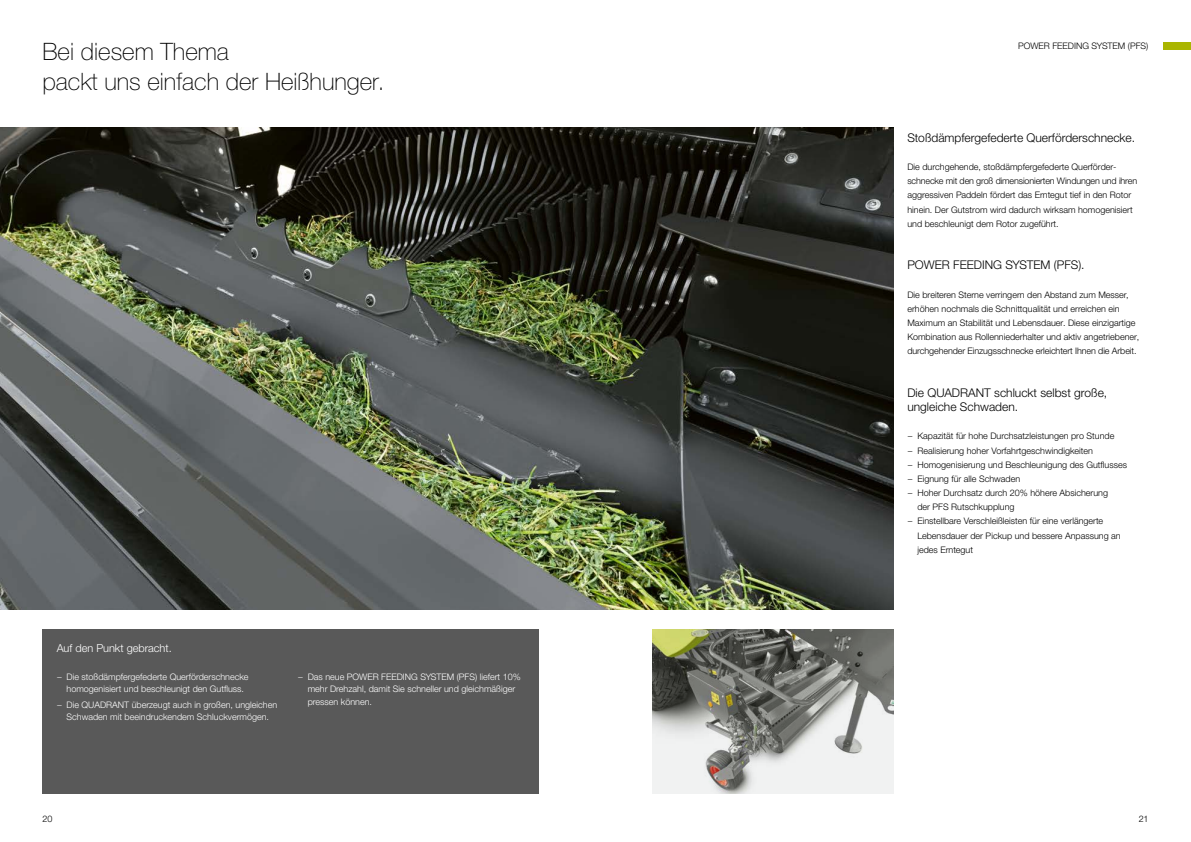
<style>
.page{position:relative;width:1191px;height:842px;background:#fff}
.page>*{position:absolute;margin:0;border:0;box-sizing:border-box;transform-origin:0 0}
.t1{font:100 24px/30px "CLAAS Helvetica Neue";color:#000}
.t2{font:300 12px/14.2px "CLAAS Helvetica Neue";color:#000}
.t3{font:300 11px "CLAAS Helvetica Neue";color:#fff}
.t4{font:300 9px/14.2px "CLAAS Helvetica Neue";color:#000}
.t5{font:300 9px/12.4px "CLAAS Helvetica Neue";color:#fff;text-align:center}
</style>
<div class="page">
<div style="left:1162px;top:43px;width:29px;height:7px;background:#aab500"></div>
<img style="left:0;top:128px;width:893px;height:481px">
<svg style="left:652px;top:629px;width:241px;height:165px"></svg>
<div style="left:43px;top:629px;width:496px;height:165px;background:#595959"></div>
<h1 class="t1" style="left:43px;top:37px;width:343px">Bei diesem Thema<br>packt uns einfach der Heißhunger.</h1>
<p class="t3" style="left:57px;top:641px;width:117px">Auf den Punkt gebracht.</p>
<p class="t5" style="left:57px;top:670px;width:193px">− Die stoßdämpfergefederte Querförderschnecke homogenisiert und beschleunigt den Gutfluss.</p>
<p class="t5" style="left:57px;top:699px;width:222px">− Die QUADRANT überzeugt auch in großen, ungleichen<br>Schwaden mit beeindruckendem Schluckvermögen.</p>
<p class="t5" style="left:308px;top:670px;width:215px;text-align:left;text-indent:-10px">− Das neue POWER FEEDING SYSTEM (PFS) liefert 10% mehr Drehzahl, damit Sie schneller und gleichmäßiger pressen können.</p>
<p class="t4" style="left:1018px;top:39px;width:132px">POWER FEEDING SYSTEM (PFS)</p>
<h2 class="t2" style="left:907px;top:131px;width:229px">Stoßdämpfergefederte Querförderschnecke.</h2>
<p class="t4" style="left:907px;top:160px;width:231px">Die durchgehende, stoßdämpfergefederte Querförder&shy;schnecke mit den groß dimensionierten Windungen und ihren aggressiven Paddeln fördert das Erntegut tief in den Rotor hinein. Der Gutstrom wird dadurch wirksam homogenisiert und beschleunigt dem Rotor zugeführt.</p>
<h2 class="t2" style="left:907px;top:258px;width:179px">POWER FEEDING SYSTEM (PFS).</h2>
<p class="t4" style="left:907px;top:288px;width:233px">Die breiteren Sterne verringern den Abstand zum Messer, erhöhen nochmals die Schnittqualität und erreichen ein Maximum an Stabilität und Lebensdauer. Diese einzigartige Kombination aus Rollenniederhalter und aktiv angetriebener, durchgehender Einzugsschnecke erleichtert Ihnen die Arbeit.</p>
<h2 class="t2" style="left:907px;top:386px;width:201px">Die QUADRANT schluckt selbst große, ungleiche Schwaden.</h2>
<p class="t4" style="left:907px;top:429px;width:208px">− Kapazität für hohe Durchsatzleistungen pro Stunde</p>
<p class="t4" style="left:907px;top:443px;width:187px">− Realisierung hoher Vorfahrtgeschwindigkeiten</p>
<p class="t4" style="left:907px;top:458px;width:221px">− Homogenisierung und Beschleunigung des Gutflusses</p>
<p class="t4" style="left:907px;top:472px;width:114px">− Eignung für alle Schwaden</p>
<p class="t4" style="left:907px;top:486px;width:202px">− Hoher Durchsatz durch 20% höhere Absicherung</p>
<p class="t4" style="left:917px;top:500px;width:99px">der PFS Rutschkupplung</p>
<p class="t4" style="left:907px;top:514px;width:197px">− Einstellbare Verschleißleisten für eine verlängerte</p>
<p class="t4" style="left:917px;top:528px;width:205px">Lebensdauer der Pickup und bessere Anpassung an</p>
<p class="t4" style="left:917px;top:543px;width:57px">jedes Erntegut</p>
<p class="t4" style="left:43px;top:812px;width:11px">20</p>
<p class="t4" style="left:1138px;top:812px;width:11px">21</p>
</div>
